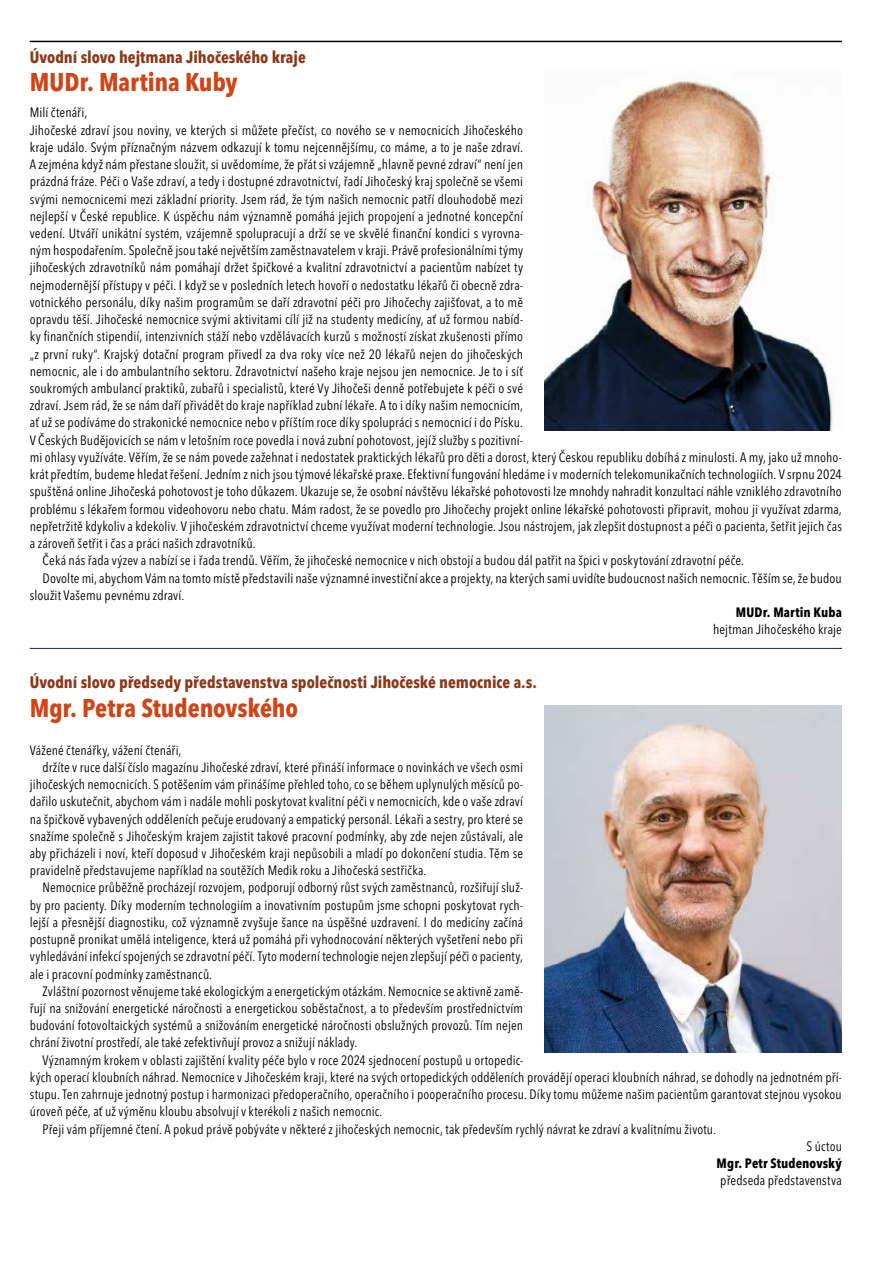
<style>
.page{position:relative;width:893px;height:1263px;background:#fff}
.page>*{position:absolute;margin:0;border:0;box-sizing:border-box;transform-origin:0 0}
.t1{font:700 condensed 25.5px "Avenir Next LT Pro";letter-spacing:-.005em;color:#cf4517}
.t2{font:700 condensed 16.5px "Avenir Next LT Pro";color:#8c381a}
.t3{font:condensed 13.5px "Avenir Next LT Pro";letter-spacing:.01em;color:#000}
.t4{font:700 condensed 13.5px "Avenir Next LT Pro";letter-spacing:.01em;color:#000}
</style>
<div class="page">
<img style="left:544px;top:77px;width:289px;height:353px">
<img style="left:544px;top:705px;width:298px;height:347px">
<hr style="left:30px;top:41px;width:812px;height:1px;background:#000">
<hr style="left:30px;top:648px;width:812px;height:1px;background:#283583">
<p class="t2" style="left:30px;top:47px;width:278px">Úvodní slovo hejtmana Jihočeského kraje</p>
<h1 class="t1" style="left:30px;top:67px;width:209px">MUDr. Martina Kuby</h1>
<p class="t3" style="left:30px;top:104px;width:59px">Milí čtenáři,</p>
<p class="t3" style="left:30px;top:122px;width:495px">Jihočeské zdraví jsou noviny, ve kterých si můžete přečíst, co nového se v nemocnicích Jihočeského</p>
<p class="t3" style="left:30px;top:139px;width:495px">kraje událo. Svým příznačným názvem odkazují k tomu nejcennějšímu, co máme, a to je naše zdraví.</p>
<p class="t3" style="left:30px;top:156px;width:495px">A zejména když nám přestane sloužit, si uvědomíme, že přát si vzájemně „hlavně pevné zdraví“ není jen</p>
<p class="t3" style="left:30px;top:173px;width:495px">prázdná fráze. Péči o Vaše zdraví, a tedy i dostupné zdravotnictví, řadí Jihočeský kraj společně se všemi</p>
<p class="t3" style="left:30px;top:191px;width:495px">svými nemocnicemi mezi základní priority. Jsem rád, že tým našich nemocnic patří dlouhodobě mezi</p>
<p class="t3" style="left:30px;top:208px;width:495px">nejlepší v České republice. K úspěchu nám významně pomáhá jejich propojení a jednotné koncepční</p>
<p class="t3" style="left:30px;top:225px;width:495px">vedení. Utváří unikátní systém, vzájemně spolupracují a drží se ve skvělé finanční kondici s vyrovna-</p>
<p class="t3" style="left:30px;top:242px;width:495px">ným hospodařením. Společně jsou také největším zaměstnavatelem v kraji. Právě profesionálními týmy</p>
<p class="t3" style="left:30px;top:260px;width:495px">jihočeských zdravotníků nám pomáhají držet špičkové a kvalitní zdravotnictví a pacientům nabízet ty</p>
<p class="t3" style="left:30px;top:277px;width:495px">nejmodernější přístupy v péči. I když se v posledních letech hovoří o nedostatku lékařů či obecně zdra-</p>
<p class="t3" style="left:30px;top:294px;width:495px">votnického personálu, díky našim programům se daří zdravotní péči pro Jihočechy zajišťovat, a to mě</p>
<p class="t3" style="left:30px;top:311px;width:495px">opravdu těší. Jihočeské nemocnice svými aktivitami cílí již na studenty medicíny, ať už formou nabíd-</p>
<p class="t3" style="left:30px;top:328px;width:495px">ky finančních stipendií, intenzivních stáží nebo vzdělávacích kurzů s možností získat zkušenosti přímo</p>
<p class="t3" style="left:30px;top:346px;width:495px">„z první ruky“. Krajský dotační program přivedl za dva roky více než 20 lékařů nejen do jihočeských</p>
<p class="t3" style="left:30px;top:363px;width:495px">nemocnic, ale i do ambulantního sektoru. Zdravotnictví našeho kraje nejsou jen nemocnice. Je to i síť</p>
<p class="t3" style="left:30px;top:380px;width:495px">soukromých ambulancí praktiků, zubařů i specialistů, které Vy Jihočeši denně potřebujete k péči o své</p>
<p class="t3" style="left:30px;top:397px;width:495px">zdraví. Jsem rád, že se nám daří přivádět do kraje například zubní lékaře. A to i díky našim nemocnicím,</p>
<p class="t3" style="left:30px;top:415px;width:495px">ať už se podíváme do strakonické nemocnice nebo v příštím roce díky spolupráci s nemocnicí i do Písku.</p>
<p class="t3" style="left:30px;top:432px;width:495px">V Českých Budějovicích se nám v letošním roce povedla i nová zubní pohotovost, jejíž služby s pozitivní-</p>
<p class="t3" style="left:30px;top:449px;width:814px">mi ohlasy využíváte. Věřím, že se nám povede zažehnat i nedostatek praktických lékařů pro děti a dorost, který Českou republiku dobíhá z minulosti. A my, jako už mnoho-</p>
<p class="t3" style="left:30px;top:466px;width:814px">krát předtím, budeme hledat řešení. Jedním z nich jsou týmové lékařské praxe. Efektivní fungování hledáme i v moderních telekomunikačních technologiích. V srpnu 2024</p>
<p class="t3" style="left:30px;top:483px;width:814px">spuštěná online Jihočeská pohotovost je toho důkazem. Ukazuje se, že osobní návštěvu lékařské pohotovosti lze mnohdy nahradit konzultací náhle vzniklého zdravotního</p>
<p class="t3" style="left:30px;top:501px;width:814px">problému s lékařem formou videohovoru nebo chatu. Mám radost, že se povedlo pro Jihočechy projekt online lékařské pohotovosti připravit, mohou ji využívat zdarma,</p>
<p class="t3" style="left:30px;top:518px;width:814px">nepřetržitě kdykoliv a kdekoliv. V jihočeském zdravotnictví chceme využívat moderní technologie. Jsou nástrojem, jak zlepšit dostupnost a péči o pacienta, šetřit jejich čas</p>
<p class="t3" style="left:30px;top:535px;width:227px">a zároveň šetřit i čas a práci našich zdravotníků.</p>
<p class="t3" style="left:43px;top:552px;width:703px">Čeká nás řada výzev a nabízí se i řada trendů. Věřím, že jihočeské nemocnice v nich obstojí a budou dál patřit na špici v poskytování zdravotní péče.</p>
<p class="t3" style="left:43px;top:570px;width:801px">Dovolte mi, abychom Vám na tomto místě představili naše významné investiční akce a projekty, na kterých sami uvidíte budoucnost našich nemocnic. Těším se, že budou</p>
<p class="t3" style="left:30px;top:587px;width:156px">sloužit Vašemu pevnému zdraví.</p>
<p class="t4" style="left:736px;top:604px;width:108px">MUDr. Martin Kuba</p>
<p class="t3" style="left:713px;top:621px;width:130px">hejtman Jihočeského kraje</p>
<p class="t2" style="left:30px;top:672px;width:509px">Úvodní slovo předsedy představenstva společnosti Jihočeské nemocnice a.s.</p>
<h1 class="t1" style="left:30px;top:692px;width:270px">Mgr. Petra Studenovského</h1>
<p class="t3" style="left:30px;top:742px;width:153px">Vážené čtenářky, vážení čtenáři,</p>
<p class="t3" style="left:43px;top:759px;width:482px">držíte v ruce další číslo magazínu Jihočeské zdraví, které přináší informace o novinkách ve všech osmi</p>
<p class="t3" style="left:30px;top:776px;width:495px">jihočeských nemocnicích. S potěšením vám přinášíme přehled toho, co se během uplynulých měsíců po-</p>
<p class="t3" style="left:30px;top:793px;width:495px">dařilo uskutečnit, abychom vám i nadále mohli poskytovat kvalitní péči v nemocnicích, kde o vaše zdraví</p>
<p class="t3" style="left:30px;top:811px;width:495px">na špičkově vybavených odděleních pečuje erudovaný a empatický personál. Lékaři a sestry, pro které se</p>
<p class="t3" style="left:30px;top:828px;width:495px">snažíme společně s Jihočeským krajem zajistit takové pracovní podmínky, aby zde nejen zůstávali, ale</p>
<p class="t3" style="left:30px;top:845px;width:495px">aby přicházeli i noví, kteří doposud v Jihočeském kraji nepůsobili a mladí po dokončení studia. Těm se</p>
<p class="t3" style="left:30px;top:862px;width:398px">pravidelně představujeme například na soutěžích Medik roku a Jihočeská sestřička.</p>
<p class="t3" style="left:43px;top:879px;width:482px">Nemocnice průběžně procházejí rozvojem, podporují odborný růst svých zaměstnanců, rozšiřují služ-</p>
<p class="t3" style="left:30px;top:897px;width:495px">by pro pacienty. Díky moderním technologiím a inovativním postupům jsme schopni poskytovat rych-</p>
<p class="t3" style="left:30px;top:914px;width:495px">lejší a přesnější diagnostiku, což významně zvyšuje šance na úspěšné uzdravení. I do medicíny začíná</p>
<p class="t3" style="left:30px;top:931px;width:495px">postupně pronikat umělá inteligence, která už pomáhá při vyhodnocování některých vyšetření nebo při</p>
<p class="t3" style="left:30px;top:948px;width:495px">vyhledávání infekcí spojených se zdravotní péčí. Tyto moderní technologie nejen zlepšují péči o pacienty,</p>
<p class="t3" style="left:30px;top:966px;width:184px">ale i pracovní podmínky zaměstnanců.</p>
<p class="t3" style="left:43px;top:983px;width:482px">Zvláštní pozornost věnujeme také ekologickým a energetickým otázkám. Nemocnice se aktivně zamě-</p>
<p class="t3" style="left:30px;top:1000px;width:495px">řují na snižování energetické náročnosti a energetickou soběstačnost, a to především prostřednictvím</p>
<p class="t3" style="left:30px;top:1017px;width:495px">budování fotovoltaických systémů a snižováním energetické náročnosti obslužných provozů. Tím nejen</p>
<p class="t3" style="left:30px;top:1034px;width:329px">chrání životní prostředí, ale také zefektivňují provoz a snižují náklady.</p>
<p class="t3" style="left:43px;top:1052px;width:482px">Významným krokem v oblasti zajištění kvality péče bylo v roce 2024 sjednocení postupů u ortopedic-</p>
<p class="t3" style="left:30px;top:1069px;width:814px">kých operací kloubních náhrad. Nemocnice v Jihočeském kraji, které na svých ortopedických odděleních provádějí operaci kloubních náhrad, se dohodly na jednotném pří-</p>
<p class="t3" style="left:30px;top:1086px;width:814px">stupu. Ten zahrnuje jednotný postup i harmonizaci předoperačního, operačního i pooperačního procesu. Díky tomu můžeme našim pacientům garantovat stejnou vysokou</p>
<p class="t3" style="left:30px;top:1103px;width:354px">úroveň péče, ať už výměnu kloubu absolvují v kterékoli z našich nemocnic.</p>
<p class="t3" style="left:43px;top:1121px;width:675px">Přeji vám příjemné čtení. A pokud právě pobýváte v některé z jihočeských nemocnic, tak především rychlý návrat ke zdraví a kvalitnímu životu.</p>
<p class="t3" style="left:806px;top:1138px;width:37px">S úctou</p>
<p class="t4" style="left:717px;top:1155px;width:127px">Mgr. Petr Studenovský</p>
<p class="t3" style="left:720px;top:1172px;width:123px">předseda představenstva</p>
</div>
